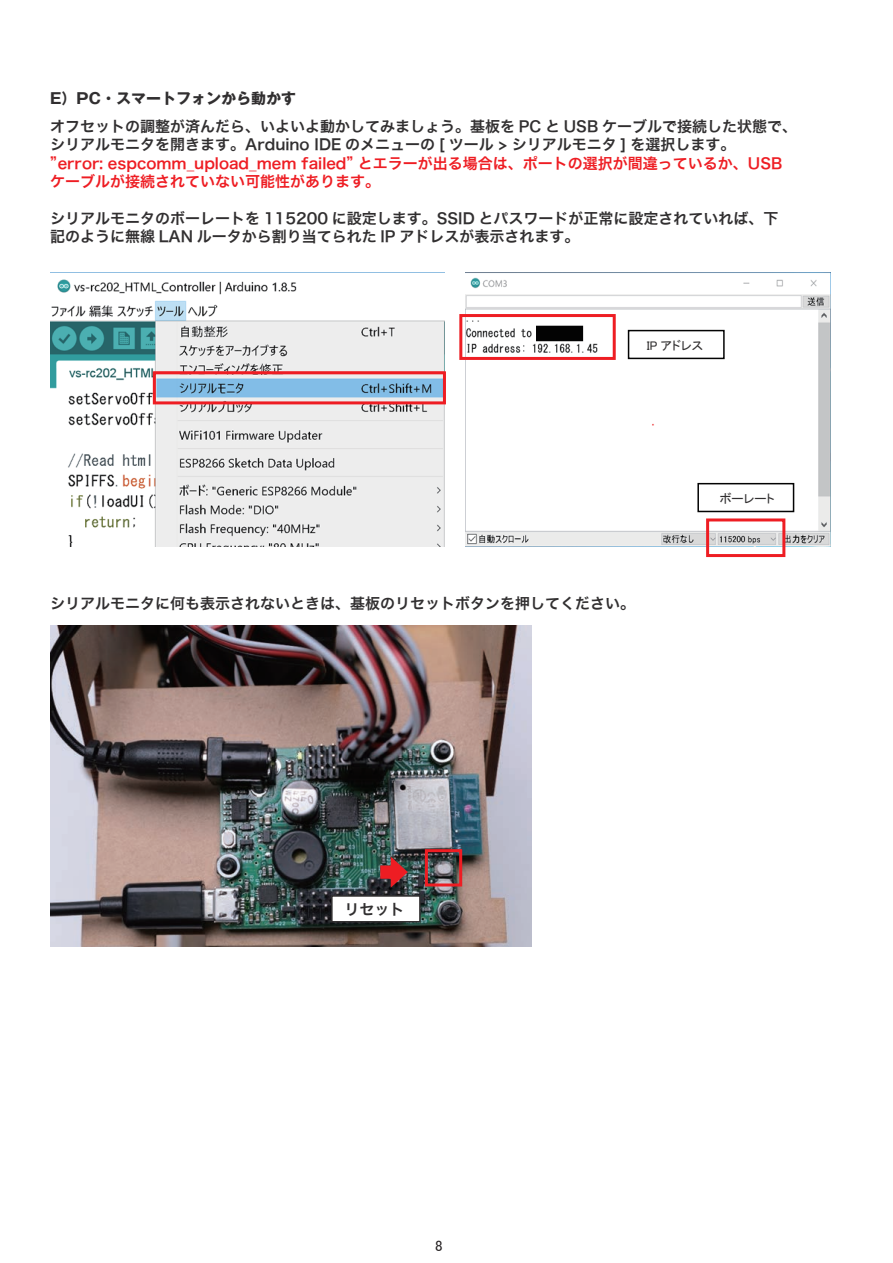
<style>
.page{position:relative;width:893px;height:1263px;background:#fff}
.page>*{position:absolute;margin:0;border:0;box-sizing:border-box;transform-origin:0 0}
.t1{font:15px/18.3px "Hiragino Kaku W6 90 msp RKSJ H";color:#312f30}
.t2{font:15px/18.3px "Hiragino Kaku W6 90 msp RKSJ H";color:#ee1d23}
.t3{font:700 15px "Gothic MB101 Pro";color:#312f30}
.t4{font:15px "MS P Gothic";color:#231f20}
.t5{font:12.6px "MS P Gothic";color:#312f30}
</style>
<div class="page">
<img style="left:50px;top:626px;width:481px;height:320px">
<img style="left:50px;top:279px;width:394px;height:267px">
<img style="left:466px;top:273px;width:365px;height:273px">
<div style="left:425px;top:849px;width:37px;height:37px;border:3px solid #ee1d23"></div>
<div style="left:153px;top:371px;width:293px;height:33px;border:3px solid #ee1d23"></div>
<div style="left:459px;top:314px;width:157px;height:46px;border:3px solid #ee1d23"></div>
<div style="left:706px;top:518px;width:79px;height:39px;border:3px solid #ee1d23"></div>
<div style="left:628px;top:330px;width:97px;height:29px;background:#fff;border:2px solid #030303"></div>
<div style="left:697px;top:483px;width:97px;height:29px;background:#fff;border:2px solid #030303"></div>
<svg style="left:380px;top:856px;width:28px;height:32px"></svg>
<div style="left:331px;top:895px;width:90px;height:27px;background:#fff;border:2px solid #312f30"></div>
<p class="t3" style="left:50px;top:86px;width:247px">E）PC・スマートフォンから動かす</p>
<p class="t1" style="left:50px;top:118px;width:748px">オフセットの調整が済んだら、いよいよ動かしてみましょう。基板を PC と USB ケーブルで接続した状態で、シリアルモニタを開きます。Arduino IDE のメニューの [ ツール &gt; シリアルモニタ ] を選択します。</p>
<p class="t2" style="left:50px;top:154px;width:734px">”error: espcomm_upload_mem failed”とエラーが出る場合は、ポートの選択が間違っているか、USBケーブルが接続されていない可能性があります。</p>
<p class="t1" style="left:50px;top:209px;width:730px">シリアルモニタのボーレートを 115200 に設定します。SSID とパスワードが正常に設定されていれば、下記のように無線 LAN ルータから割り当てられた IP アドレスが表示されます。</p>
<p class="t5" style="left:647px;top:339px;width:58px">IP アドレス</p>
<p class="t1" style="left:50px;top:595px;width:586px">シリアルモニタに何も表示されないときは、基板のリセットボタンを押してください。</p>
<p class="t5" style="left:720px;top:492px;width:56px">ボーレート</p>
<p class="t1" style="left:344px;top:900px;width:61px">リセット</p>
<p class="t4" style="left:435px;top:1238px;width:9px">8</p>
</div>
